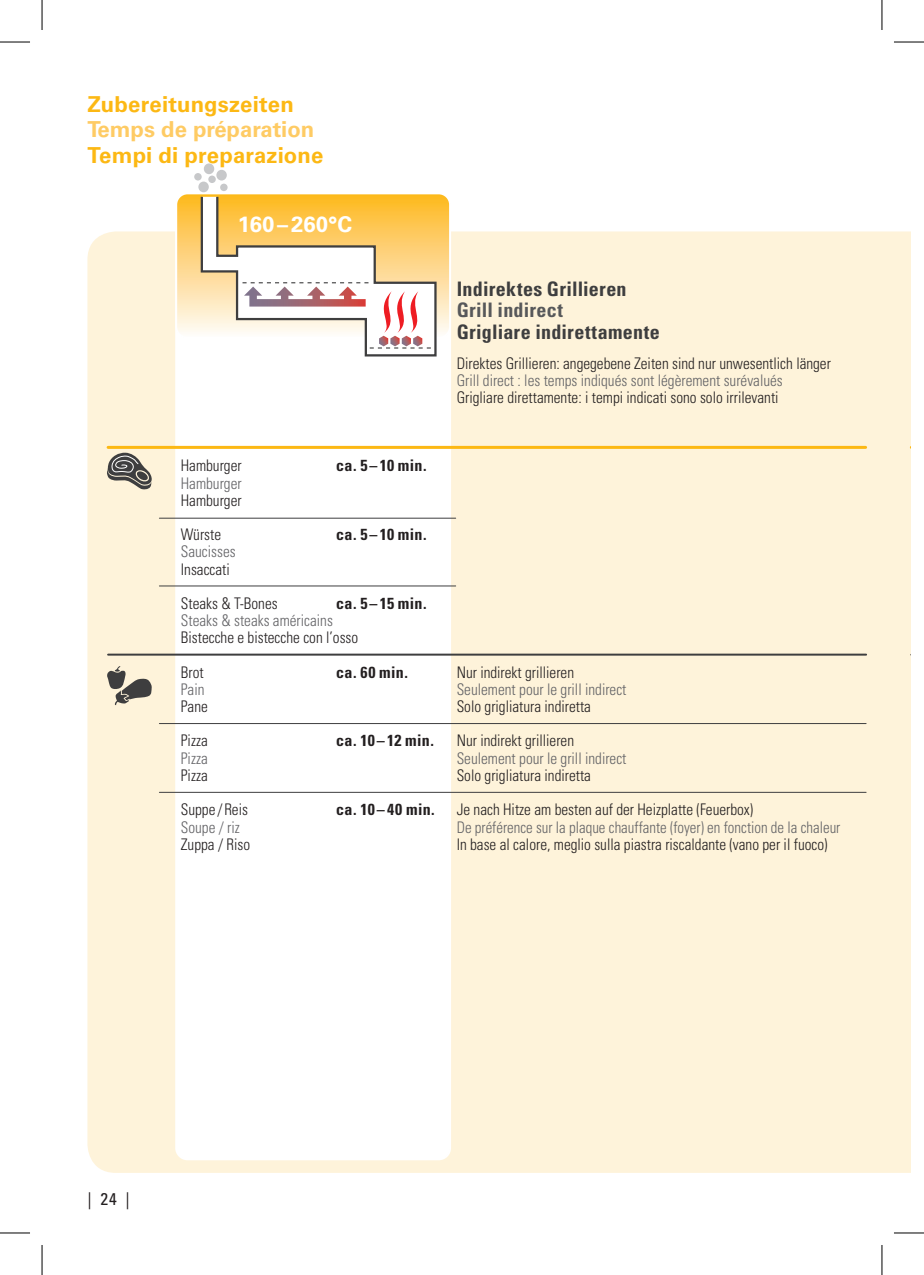
<style>
.page{position:relative;width:924px;height:1275px;background:#fff}
.page>*{position:absolute;margin:0;border:0;box-sizing:border-box;transform-origin:0 0}
.t1{font:700 22px "Univers LT Std";letter-spacing:.01em;color:#fcb814}
.t2{font:700 22px "Univers LT Std";color:#fecb64}
.t3{font:700 22px "Univers LT Std";letter-spacing:.01em;color:#fff}
.t4{font:700 condensed 20px "Univers LT Std";letter-spacing:.015em;color:#3e3e3f}
.t5{font:700 condensed 20px "Univers LT Std";letter-spacing:.015em;color:#57585a}
.t6{font:condensed 17px "Univers LT Std";color:#231f20}
.t7{font:300 condensed 16px/34.2px "Univers LT Std";color:#231f20;scale:.95 1}
.t8{font:300 condensed 16px "Univers LT Std";color:#636366;scale:.95 1}
.t9{font:700 condensed 16px "Univers LT Std";letter-spacing:.025em;color:#231f20}
.t10{font:300 condensed 16px "Univers LT Std";color:#636366;scale:.93 1}
</style>
<div class="page">
<div style="left:87px;top:231px;width:822px;height:941px;background:#fef3da"></div>
<div style="left:176px;top:220px;width:274px;height:939px;background:#fff;border-radius:11px"></div>
<div style="left:175px;top:219px;width:276px;height:941px;border:2px solid #fff;border-radius:11px"></div>
<div style="left:194px;top:173px;width:7px;height:7px;background:#c7c8ca;border-radius:50%"></div>
<div style="left:220px;top:184px;width:7px;height:7px;background:#c7c8ca;border-radius:50%"></div>
<div style="left:204px;top:163px;width:10px;height:11px;background:#c7c8ca;border-radius:50%"></div>
<div style="left:216px;top:170px;width:11px;height:10px;background:#c7c8ca;border-radius:50%"></div>
<svg style="left:176px;top:194px;width:274px;height:164px"></svg>
<hr style="left:108px;top:446px;width:757px;height:3px;background:#fcb814">
<hr style="left:159px;top:518px;width:296px;height:1px;background:#3e3e3f">
<hr style="left:159px;top:585px;width:296px;height:1px;background:#3e3e3f">
<hr style="left:108px;top:653px;width:757px;height:2px;background:#3e3e3f">
<hr style="left:159px;top:723px;width:706px;height:1px;background:#3e3e3f">
<hr style="left:159px;top:792px;width:706px;height:1px;background:#3e3e3f">
<svg style="left:107px;top:452px;width:45px;height:38px;background:#9c978d"></svg>
<svg style="left:107px;top:666px;width:45px;height:39px;background:#a6a093"></svg>
<div style="left:208px;top:176px;width:8px;height:7px;background:#c7c8ca;border-radius:50%"></div>
<div style="left:198px;top:182px;width:11px;height:10px;background:#c7c8ca;border-radius:50%"></div>
<hr style="left:0;top:42px;width:30px;height:1px;background:#000">
<hr style="left:893px;top:42px;width:30px;height:1px;background:#000">
<hr style="left:0;top:1232px;width:30px;height:1px;background:#000">
<hr style="left:893px;top:1232px;width:30px;height:1px;background:#000">
<hr style="left:42px;top:0;width:1px;height:30px;background:#000">
<hr style="left:42px;top:1245px;width:1px;height:30px;background:#000">
<hr style="left:881px;top:0;width:1px;height:30px;background:#000">
<hr style="left:881px;top:1245px;width:1px;height:30px;background:#000">
<h1 class="t1" style="left:87px;top:91px;width:208px">Zubereitungszeiten</h1>
<h1 class="t2" style="left:87px;top:117px;width:228px">Temps de préparation</h1>
<h1 class="t1" style="left:87px;top:142px;width:237px">Tempi di preparazione</h1>
<h1 class="t3" style="left:238px;top:211px;width:116px">160–260°C</h1>
<p class="t7" style="left:181px;top:448px;width:65px">Hamburger</p>
<p class="t8" style="left:181px;top:473px;width:65px">Hamburger</p>
<p class="t7" style="left:181px;top:483px;width:65px">Hamburger</p>
<p class="t7" style="left:181px;top:517px;width:44px">Würste</p>
<p class="t8" style="left:181px;top:542px;width:59px">Saucisses</p>
<p class="t7" style="left:181px;top:552px;width:53px">Insaccati</p>
<p class="t9" style="left:336px;top:456px;width:92px">ca. 5–10 min.</p>
<p class="t9" style="left:336px;top:524px;width:92px">ca. 5–10 min.</p>
<p class="t7" style="left:181px;top:586px;width:103px">Steaks &amp; T-Bones</p>
<p class="t8" style="left:181px;top:611px;width:161px">Steaks &amp; steaks américains</p>
<p class="t7" style="left:181px;top:620px;width:188px">Bistecche e bistecche con l’osso</p>
<p class="t9" style="left:336px;top:593px;width:92px">ca. 5–15 min.</p>
<p class="t7" style="left:181px;top:655px;width:26px">Brot</p>
<p class="t8" style="left:181px;top:679px;width:26px">Pain</p>
<p class="t7" style="left:181px;top:689px;width:30px">Pane</p>
<p class="t7" style="left:181px;top:724px;width:30px">Pizza</p>
<p class="t8" style="left:181px;top:748px;width:30px">Pizza</p>
<p class="t7" style="left:181px;top:758px;width:30px">Pizza</p>
<p class="t7" style="left:181px;top:792px;width:72px">Suppe /Reis</p>
<p class="t8" style="left:181px;top:817px;width:64px">Soupe / riz</p>
<p class="t7" style="left:181px;top:827px;width:74px">Zuppa / Riso</p>
<p class="t9" style="left:336px;top:662px;width:73px">ca. 60 min.</p>
<p class="t9" style="left:336px;top:731px;width:99px">ca. 10 – 12 min.</p>
<p class="t9" style="left:336px;top:799px;width:100px">ca. 10–40 min.</p>
<p class="t4" style="left:456px;top:276px;width:171px">Indirektes Grillieren</p>
<p class="t5" style="left:456px;top:298px;width:108px">Grill indirect</p>
<p class="t4" style="left:456px;top:319px;width:204px">Grigliare indirettamente</p>
<p class="t7" style="left:456px;top:346px;width:395px">Direktes Grillieren: angegebene Zeiten sind nur unwesentlich länger</p>
<p class="t8" style="left:456px;top:370px;width:344px">Grill direct : les temps indiqués sont légèrement surévalués</p>
<p class="t7" style="left:456px;top:380px;width:340px">Grigliare direttamente: i tempi indicati sono solo irrilevanti</p>
<p class="t7" style="left:456px;top:655px;width:125px">Nur indirekt grillieren</p>
<p class="t8" style="left:456px;top:679px;width:180px">Seulement pour le grill indirect</p>
<p class="t7" style="left:456px;top:689px;width:143px">Solo grigliatura indiretta<br>Nur indirekt grillieren</p>
<p class="t8" style="left:456px;top:748px;width:180px">Seulement pour le grill indirect</p>
<p class="t7" style="left:456px;top:758px;width:313px">Solo grigliatura indiretta<br>Je nach Hitze am besten auf der Heizplatte (Feuerbox)</p>
<p class="t10" style="left:456px;top:817px;width:414px">De préférence sur la plaque chauffante (foyer) en fonction de la chaleur</p>
<p class="t7" style="left:456px;top:827px;width:391px">In base al calore, meglio sulla piastra riscaldante (vano per il fuoco)</p>
<p class="t6" style="left:87px;top:1188px;width:44px">|24|</p>
</div>
